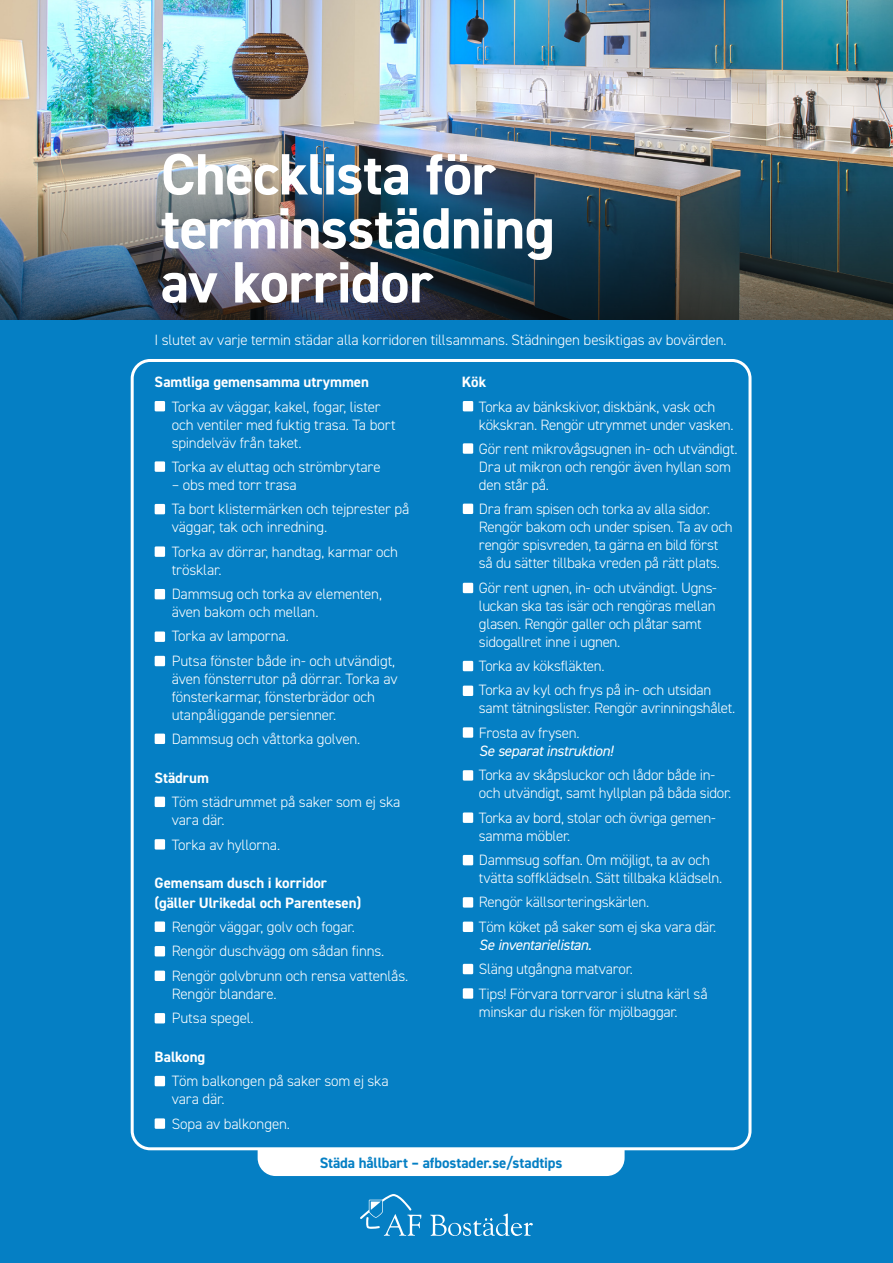
<style>
.page{position:relative;width:893px;height:1263px;background:#fff}
.page>*{position:absolute;margin:0;border:0;box-sizing:border-box;transform-origin:0 0}
.t1{font:700 58.5px/54px "DIN2014";letter-spacing:-.01em;color:#fff}
.t2{font:300 15px/18px "DIN2014";letter-spacing:-.015em;color:#fff}
.t3{font:700 15px/19.5px "DIN2014";letter-spacing:-.005em;color:#fff}
.t4{font:700 15px "DIN2014";letter-spacing:-.005em;color:#057fc4}
.t5{font:italic 15px/18px "DIN2014";letter-spacing:-.025em;color:#fff}
.s1{font-weight:300;font-style:normal}
.s2{font-weight:400;font-style:italic}
</style>
<div class="page">
<img style="left:0;top:0;width:893px;height:320px">
<div style="left:0;top:320px;width:893px;height:943px;background:#057fc4"></div>
<div style="left:258px;top:1124px;width:367px;height:52px;background:#fff;border-radius:18px"></div>
<div style="left:132px;top:360px;width:618px;height:789px;background:#057fc4;border-radius:18px"></div>
<div style="left:131px;top:359px;width:620px;height:791px;border:3px solid #fff;border-radius:18px"></div>
<svg style="left:360px;top:1194px;width:61px;height:42px"></svg>
<svg style="left:430px;top:1213px;width:103px;height:23px"></svg>
<div style="left:155px;top:797px;width:10px;height:10px;background:#fff"></div>
<div style="left:155px;top:839px;width:10px;height:10px;background:#fff"></div>
<div style="left:155px;top:1076px;width:10px;height:10px;background:#fff"></div>
<div style="left:155px;top:1118px;width:10px;height:11px;background:#fff"></div>
<div style="left:155px;top:921px;width:10px;height:11px;background:#fff"></div>
<div style="left:155px;top:946px;width:10px;height:10px;background:#fff"></div>
<div style="left:155px;top:970px;width:10px;height:11px;background:#fff"></div>
<div style="left:155px;top:1013px;width:10px;height:10px;background:#fff"></div>
<div style="left:155px;top:401px;width:10px;height:10px;background:#fff"></div>
<div style="left:155px;top:461px;width:10px;height:11px;background:#fff"></div>
<div style="left:155px;top:504px;width:10px;height:10px;background:#fff"></div>
<div style="left:155px;top:546px;width:10px;height:11px;background:#fff"></div>
<div style="left:155px;top:589px;width:10px;height:10px;background:#fff"></div>
<div style="left:155px;top:631px;width:10px;height:11px;background:#fff"></div>
<div style="left:155px;top:656px;width:10px;height:10px;background:#fff"></div>
<div style="left:155px;top:734px;width:10px;height:10px;background:#fff"></div>
<div style="left:463px;top:401px;width:10px;height:10px;background:#fff"></div>
<div style="left:463px;top:443px;width:10px;height:11px;background:#fff"></div>
<div style="left:463px;top:504px;width:10px;height:10px;background:#fff"></div>
<div style="left:463px;top:583px;width:10px;height:10px;background:#fff"></div>
<div style="left:463px;top:921px;width:10px;height:11px;background:#fff"></div>
<div style="left:463px;top:964px;width:10px;height:10px;background:#fff"></div>
<div style="left:463px;top:988px;width:10px;height:11px;background:#fff"></div>
<div style="left:463px;top:661px;width:10px;height:10px;background:#fff"></div>
<div style="left:463px;top:686px;width:10px;height:10px;background:#fff"></div>
<div style="left:463px;top:727px;width:10px;height:11px;background:#fff"></div>
<div style="left:463px;top:770px;width:10px;height:11px;background:#fff"></div>
<div style="left:463px;top:812px;width:10px;height:11px;background:#fff"></div>
<div style="left:463px;top:855px;width:10px;height:10px;background:#fff"></div>
<div style="left:463px;top:897px;width:10px;height:10px;background:#fff"></div>
<p class="t1" style="left:161px;top:147px;width:396px">Checklista för terminsstädning av korridor</p>
<p class="t2" style="left:155px;top:331px;width:573px">I slutet av varje termin städar alla korridoren tillsammans. Städningen besiktigas av bovärden.</p>
<p class="t3" style="left:462px;top:372px;width:26px">Kök</p>
<p class="t2" style="left:479px;top:397px;width:256px">Torka av bänkskivor, diskbänk, vask och kökskran. Rengör utrymmet under vasken.</p>
<p class="t2" style="left:479px;top:440px;width:260px">Gör rent mikrovågsugnen in- och utvändigt.<br>Dra ut mikron och rengör även hyllan som den står på.</p>
<p class="t2" style="left:479px;top:500px;width:255px">Dra fram spisen och torka av alla sidor.<br>Rengör bakom och under spisen. Ta av och rengör spisvreden, ta gärna en bild först så du sätter tillbaka vreden på rätt plats.</p>
<p class="t2" style="left:479px;top:579px;width:239px">Gör rent ugnen, in- och utvändigt. Ugns&shy;luckan ska tas isär och rengöras mellan glasen. Rengör galler och plåtar samt sidogallret inne i ugnen.</p>
<p class="t2" style="left:479px;top:657px;width:127px">Torka av köksfläkten.</p>
<p class="t2" style="left:479px;top:681px;width:258px">Torka av kyl och frys på in- och utsidan samt tätningslister. Rengör avrinningshålet.</p>
<p class="t5" style="left:479px;top:723px;width:136px"><span class="s1">Frosta av frysen.<br></span>Se separat instruktion!</p>
<p class="t2" style="left:479px;top:766px;width:254px">Torka av skåpsluckor och lådor både in&shy;och utvändigt, samt hyllplan på båda sidor.</p>
<p class="t2" style="left:479px;top:808px;width:238px">Torka av bord, stolar och övriga gemen&shy;samma möbler.</p>
<p class="t2" style="left:479px;top:851px;width:245px">Dammsug soffan. Om möjligt, ta av och tvätta soffklädseln. Sätt tillbaka klädseln.</p>
<p class="t2" style="left:479px;top:893px;width:172px">Rengör källsorteringskärlen.</p>
<p class="t2" style="left:479px;top:918px;width:239px">Töm köket på saker som ej ska vara där.<br><span class="s2">Se inventarielistan.</span></p>
<p class="t2" style="left:479px;top:960px;width:156px">Släng utgångna matvaror.</p>
<p class="t2" style="left:479px;top:984px;width:230px">Tips! Förvara torrvaror i slutna kärl så minskar du risken för mjölbaggar.</p>
<p class="t3" style="left:155px;top:372px;width:216px">Samtliga gemensamma utrymmen</p>
<p class="t2" style="left:172px;top:397px;width:226px">Torka av väggar, kakel, fogar, lister och ventiler med fuktig trasa. Ta bort spindelväv från taket.</p>
<p class="t2" style="left:172px;top:458px;width:211px">Torka av eluttag och strömbrytare</p>
<p class="t2" style="left:172px;top:476px;width:127px">– obs med torr trasa</p>
<p class="t2" style="left:172px;top:500px;width:239px">Ta bort klistermärken och tejprester på väggar, tak och inredning.</p>
<p class="t2" style="left:172px;top:543px;width:228px">Torka av dörrar, handtag, karmar och trösklar.</p>
<p class="t2" style="left:172px;top:585px;width:212px">Dammsug och torka av elementen, även bakom och mellan.</p>
<p class="t2" style="left:172px;top:627px;width:119px">Torka av lamporna.</p>
<p class="t2" style="left:172px;top:652px;width:227px">Putsa fönster både in- och utvändigt, även fönsterrutor på dörrar. Torka av fönsterkarmar, fönsterbrädor och utanpåliggande persienner.</p>
<p class="t2" style="left:172px;top:730px;width:190px">Dammsug och våttorka golven.</p>
<p class="t3" style="left:155px;top:768px;width:56px">Städrum</p>
<p class="t2" style="left:172px;top:793px;width:230px">Töm städrummet på saker som ej ska vara där.</p>
<p class="t2" style="left:172px;top:835px;width:110px">Torka av hyllorna.</p>
<p class="t3" style="left:155px;top:873px;width:208px">Gemensam dusch i korridor (gäller Ulrikedal och Parentesen)</p>
<p class="t2" style="left:172px;top:918px;width:185px">Rengör väggar, golv och fogar.</p>
<p class="t2" style="left:172px;top:942px;width:214px">Rengör duschvägg om sådan finns.</p>
<p class="t2" style="left:172px;top:967px;width:238px">Rengör golvbrunn och rensa vattenlås.<br>Rengör blandare.</p>
<p class="t2" style="left:172px;top:1009px;width:84px">Putsa spegel.</p>
<p class="t3" style="left:155px;top:1047px;width:52px">Balkong</p>
<p class="t2" style="left:172px;top:1072px;width:218px">Töm balkongen på saker som ej ska vara där.</p>
<p class="t2" style="left:172px;top:1115px;width:120px">Sopa av balkongen.</p>
<p class="t4" style="left:320px;top:1153px;width:244px">Städa hållbart – afbostader.se/stadtips</p>
</div>
